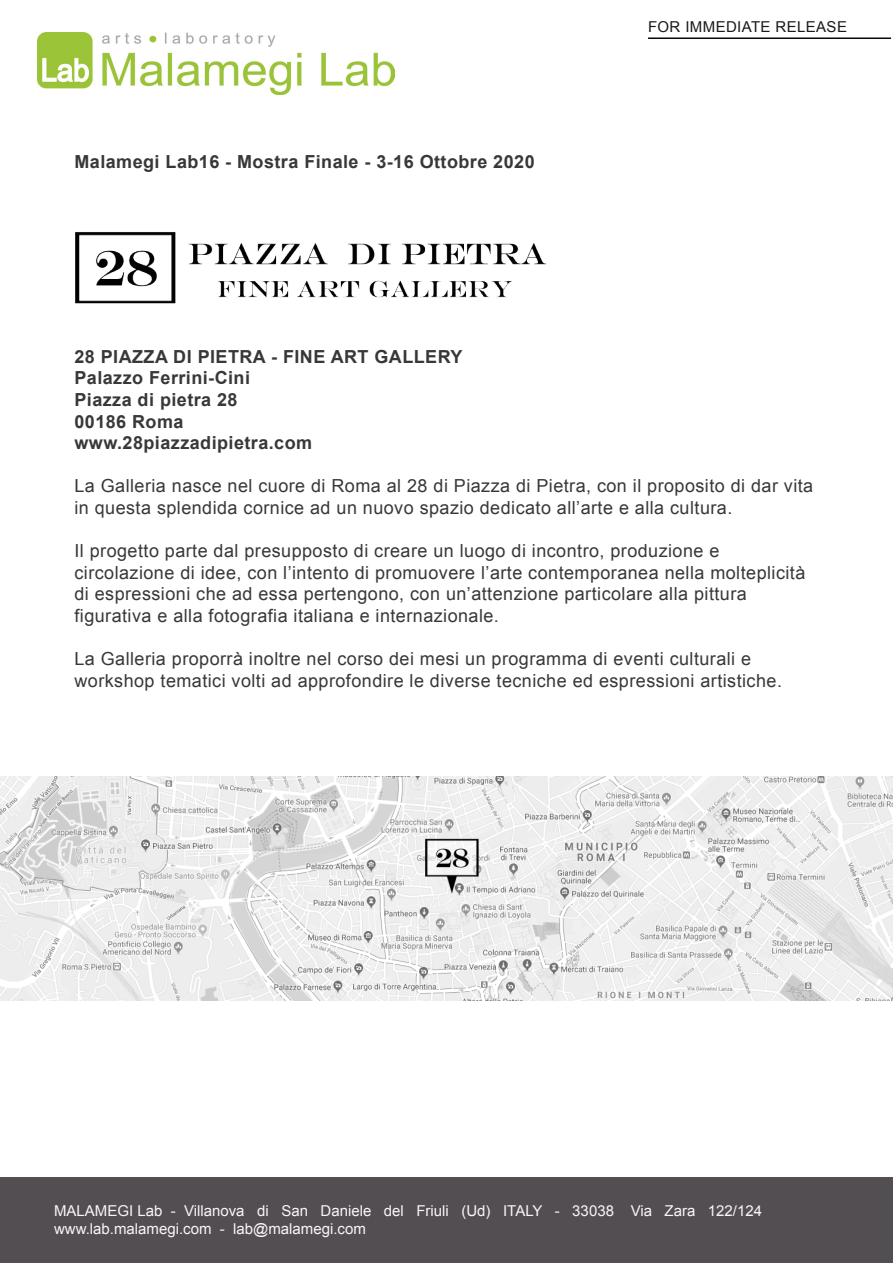
<style>
.page{position:relative;width:893px;height:1263px;background:#fff}
.page>*{position:absolute;margin:0;border:0;box-sizing:border-box;transform-origin:0 0}
.t1{font:18px/21.6px "Arial";letter-spacing:.025em;color:#38383a}
.t2{font:700 18px "Arial";letter-spacing:.025em;color:#38383a}
.t3{font:15px "Arial";color:#f8f6f6}
.t4{font:15px "Arial";letter-spacing:.025em;color:#1a181c}
</style>
<div class="page">
<div style="left:0;top:1178px;width:893px;height:85px;background:#534e52"></div>
<hr style="left:648px;top:38px;width:243px;height:1px;background:#040809">
<img style="left:38px;top:32px;width:356px;height:62px">
<img style="left:75px;top:232px;width:471px;height:72px">
<img style="left:0;top:776px;width:893px;height:224px">
<p class="t2" style="left:74px;top:150px;width:462px">Malamegi Lab16 - Mostra Finale - 3-16 Ottobre 2020</p>
<p class="t4" style="left:648px;top:17px;width:200px">FOR IMMEDIATE RELEASE</p>
<p class="t2" style="left:74px;top:345px;width:390px">28 PIAZZA DI PIETRA - FINE ART GALLERY</p>
<p class="t2" style="left:74px;top:366px;width:177px">Palazzo Ferrini-Cini</p>
<p class="t2" style="left:74px;top:388px;width:165px">Piazza di pietra 28</p>
<p class="t2" style="left:74px;top:409px;width:111px">00186 Roma</p>
<p class="t2" style="left:74px;top:431px;width:239px">www.28piazzadipietra.com</p>
<p class="t1" style="left:74px;top:475px;width:740px">La Galleria nasce nel cuore di Roma al 28 di Piazza di Pietra, con il proposito di dar vita in questa splendida cornice ad un nuovo spazio dedicato all’arte e alla cultura.</p>
<p class="t1" style="left:74px;top:540px;width:646px">Il progetto parte dal presupposto di creare un luogo di incontro, produzione e</p>
<p class="t1" style="left:74px;top:562px;width:732px">circolazione di idee, con l’intento di promuovere l’arte contemporanea nella molteplicità di espressioni che ad essa pertengono, con un’attenzione particolare alla pittura</p>
<p class="t1" style="left:74px;top:605px;width:426px">figurativa e alla fotografia italiana e internazionale.</p>
<p class="t1" style="left:74px;top:648px;width:678px">La Galleria proporrà inoltre nel corso dei mesi un programma di eventi culturali e</p>
<p class="t1" style="left:74px;top:670px;width:709px">workshop tematici volti ad approfondire le diverse tecniche ed espressioni artistiche.</p>
<p class="t3" style="left:54px;top:1200px;width:710px">MALAMEGI Lab - Villanova di San Daniele del Friuli (Ud) ITALY - 33038 Via Zara 122/124</p>
<p class="t3" style="left:54px;top:1218px;width:313px">www.lab.malamegi.com - lab@malamegi.com</p>
</div>
